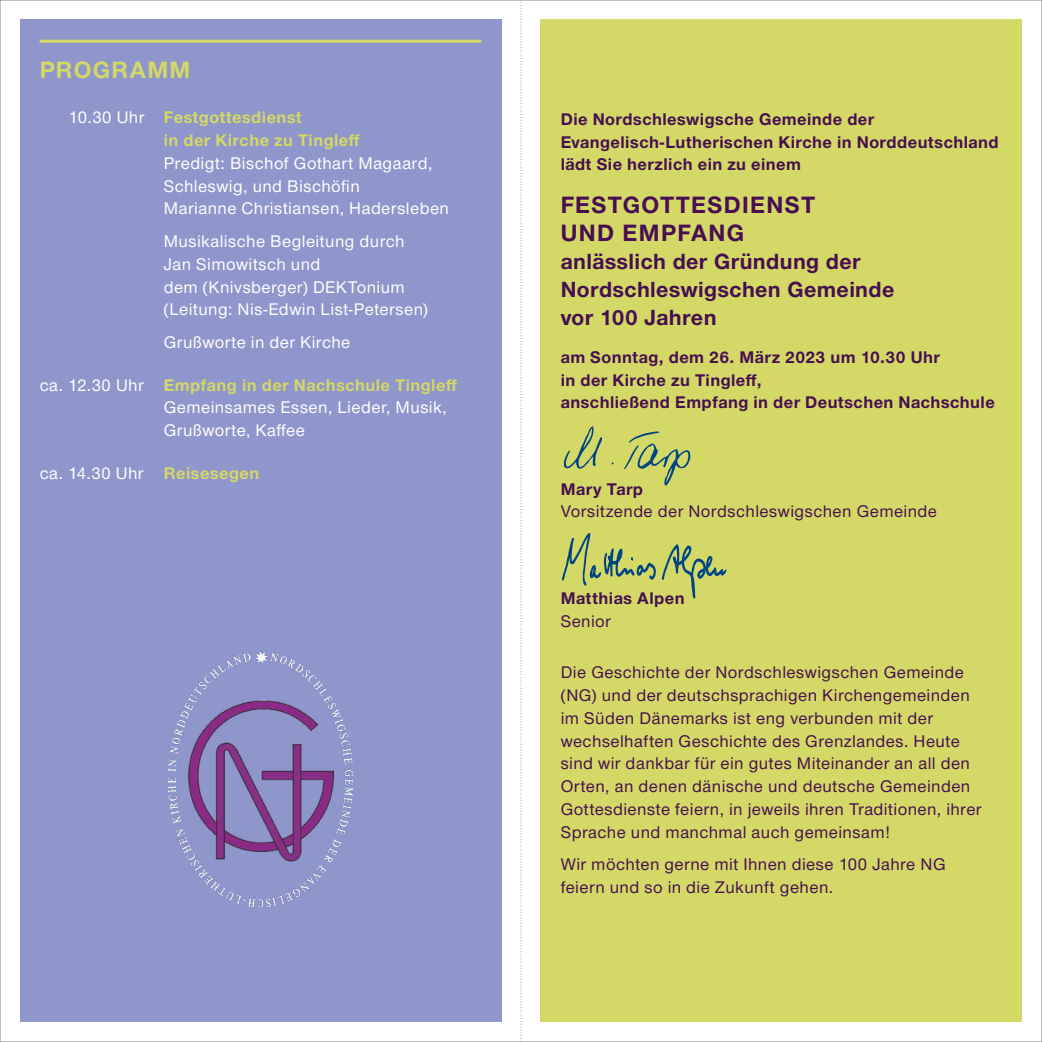
<style>
.page{position:relative;width:1042px;height:1042px;background:#fff}
.page>*{position:absolute;margin:0;border:0;box-sizing:border-box;transform-origin:0 0}
.t1{font:700 24.5px/28px "Nordelbica";letter-spacing:.05em;color:#470f51}
.t2{font:700 24.5px "Nordelbica";letter-spacing:.055em;color:#d4d866}
.t3{font:700 22.75px/28px "Nordelbica";letter-spacing:.02em;color:#470f51}
.t4{font:500 17.5px/22.8px "Nordelbica";letter-spacing:.025em;color:#470f51}
.t5{font:500 17.5px/22.8px "Nordelbica";letter-spacing:.025em;color:#fff}
.t6{font:700 17.5px/22.8px "Nordelbica";letter-spacing:.025em;color:#470f51}
.t7{font:700 17.5px/22.8px "Nordelbica";letter-spacing:.025em;color:#d4d866}
.s1{font-weight:500;color:#fff}
.s2{font-weight:700;color:#d4d866}
</style>
<div class="page">
<div style="left:541px;top:20px;width:481px;height:1002px;background:#d4d866"></div>
<div style="left:20px;top:20px;width:481px;height:1002px;background:#8f96cb"></div>
<hr style="left:40px;top:40px;width:441px;height:3px;background:#d4d866">
<img style="left:167px;top:651px;width:187px;height:257px">
<svg style="left:564px;top:426px;width:38px;height:43px"></svg>
<svg style="left:624px;top:431px;width:66px;height:55px"></svg>
<svg style="left:662px;top:544px;width:64px;height:54px"></svg>
<svg style="left:562px;top:533px;width:94px;height:53px"></svg>
<svg style="left:520px;top:2px;width:2px;height:1037px"></svg>
<h1 class="t2" style="left:40px;top:55px;width:152px">PROGRAMM</h1>
<p class="t7" style="left:164px;top:106px;width:198px;text-indent:-95px"><span class="s1">10.30 Uhr</span> Festgottesdienst<br>in der Kirche zu Tingleff</p>
<p class="t5" style="left:164px;top:152px;width:287px">Predigt: Bischof Gothart Magaard,<br>Schleswig, und Bischöfin<br>Marianne Christiansen, Hadersleben</p>
<p class="t5" style="left:164px;top:230px;width:266px">Musikalische Begleitung durch<br>Jan Simowitsch und<br>dem (Knivsberger) DEKTonium (Leitung: Nis-Edwin List-Petersen)</p>
<p class="t5" style="left:164px;top:331px;width:188px">Grußworte in der Kirche</p>
<p class="t5" style="left:164px;top:373px;width:295px;text-indent:-124px">ca. 12.30 Uhr <span class="s2">Empfang in der Nachschule Tingleff<br></span>Gemeinsames Essen, Lieder, Musik,<br>Grußworte, Kaffee</p>
<p class="t5" style="left:40px;top:461px;width:221px">ca. 14.30 Uhr <span class="s2">Reisesegen</span></p>
<p class="t6" style="left:561px;top:107px;width:439px">Die Nordschleswigsche Gemeinde der<br>Evangelisch-Lutherischen Kirche in Norddeutschland lädt Sie herzlich ein zu einem</p>
<h1 class="t1" style="left:561px;top:191px;width:256px">FESTGOTTESDIENST<br>UND EMPFANG</h1>
<h2 class="t3" style="left:561px;top:248px;width:335px">anlässlich der Gründung der<br>Nordschleswigschen Gemeinde vor 100 Jahren</h2>
<p class="t6" style="left:561px;top:346px;width:436px">am Sonntag, dem 26. März 2023 um 10.30 Uhr<br>in der Kirche zu Tingleff,<br>anschließend Empfang in der Deutschen Nachschule</p>
<p class="t6" style="left:561px;top:477px;width:84px">Mary Tarp</p>
<p class="t4" style="left:561px;top:500px;width:378px">Vorsitzende der Nordschleswigschen Gemeinde</p>
<p class="t6" style="left:561px;top:587px;width:125px">Matthias Alpen</p>
<p class="t4" style="left:561px;top:610px;width:52px">Senior</p>
<p class="t4" style="left:561px;top:661px;width:422px">Die Geschichte der Nordschleswigschen Gemeinde (NG) und der deutschsprachigen Kirchengemeinden im Süden Dänemarks ist eng verbunden mit der wechselhaften Geschichte des Grenzlandes. Heute sind wir dankbar für ein gutes Miteinander an all den Orten, an denen dänische und deutsche Gemeinden Gottesdienste feiern, in jeweils ihren Traditionen, ihrer Sprache und manchmal auch gemeinsam!</p>
<p class="t4" style="left:561px;top:853px;width:386px">Wir möchten gerne mit Ihnen diese 100 Jahre NG feiern und so in die Zukunft gehen.</p>
</div>
